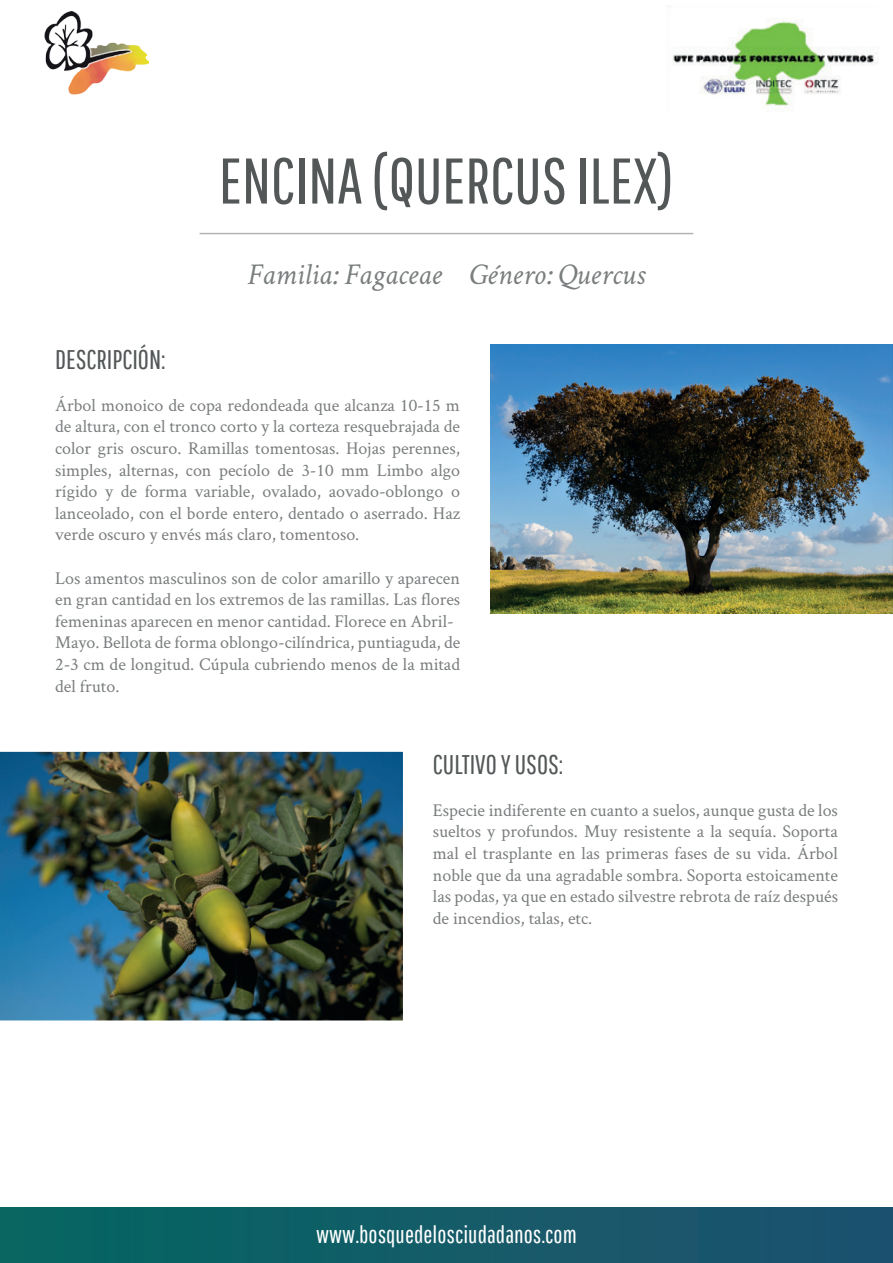
<style>
.page{position:relative;width:893px;height:1263px;background:#fff}
.page>*{position:absolute;margin:0;border:0;box-sizing:border-box;transform-origin:0 0}
.t1{font:64.35px "Pathway Gothic One";color:#535758}
.t2{font:italic 30.3px "Crimson Text";color:#7a7d7e}
.t3{font:27px "Pathway Gothic One";color:#535758}
.t4{font:24px "Pathway Gothic One";color:#fff}
.t5{font:18px/21.6px "Crimson Text";color:#7a7d7e;text-align:justify}
</style>
<div class="page">
<div style="left:0;top:1208px;width:893px;height:55px;background:linear-gradient(to right,#066661,#1f516f)"></div>
<img style="left:44px;top:11px;width:105px;height:84px">
<img style="left:672px;top:21px;width:205px;height:91px">
<hr style="left:200px;top:233px;width:493px;height:1px;background:#b2b5b5">
<img style="left:490px;top:344px;width:403px;height:269px">
<img style="left:0;top:752px;width:403px;height:268px">
<div style="left:7px;top:73px;width:58px;height:32px;background:#fff"></div>
<h1 class="t1" style="left:219px;top:142px;width:457px">ENCINA (QUERCUS ILEX)</h1>
<h3 class="t3" style="left:55px;top:343px;width:112px">DESCRIPCIÓN:</h3>
<h2 class="t2" style="left:247px;top:257px;width:399px">Familia: Fagaceae Género: Quercus</h2>
<p class="t5" style="left:55px;top:393px;width:407px">Árbol monoico de copa redondeada que alcanza 10-15 m de altura, con el tronco corto y la corteza resquebrajada de color gris oscuro. Ramillas tomentosas. Hojas perennes, simples, alternas, con pecíolo de 3-10 mm Limbo algo rígido y de forma variable, ovalado, aovado-oblongo o lanceolado, con el borde entero, dentado o aserrado. Haz verde oscuro y envés más claro, tomentoso.</p>
<p class="t5" style="left:55px;top:566px;width:407px;text-align:left">Los amentos masculinos son de color amarillo y aparecen en gran cantidad en los extremos de las ramillas. Las flores femeninas aparecen en menor cantidad. Florece en Abril-Mayo. Bellota de forma oblongo-cilíndrica, puntiaguda, de 2-3 cm de longitud. Cúpula cubriendo menos de la mitad del fruto.</p>
<h3 class="t3" style="left:433px;top:748px;width:132px">CULTIVO Y USOS:</h3>
<p class="t5" style="left:433px;top:798px;width:407px">Especie indiferente en cuanto a suelos, aunque gusta de los sueltos y profundos. Muy resistente a la sequía. Soporta mal el trasplante en las primeras fases de su vida. Árbol noble que da una agradable sombra. Soporta estoicamente las podas, ya que en estado silvestre rebrota de raíz después de incendios, talas, etc.</p>
<h3 class="t4" style="left:316px;top:1220px;width:262px">www.bosquedelosciudadanos.com</h3>
</div>
